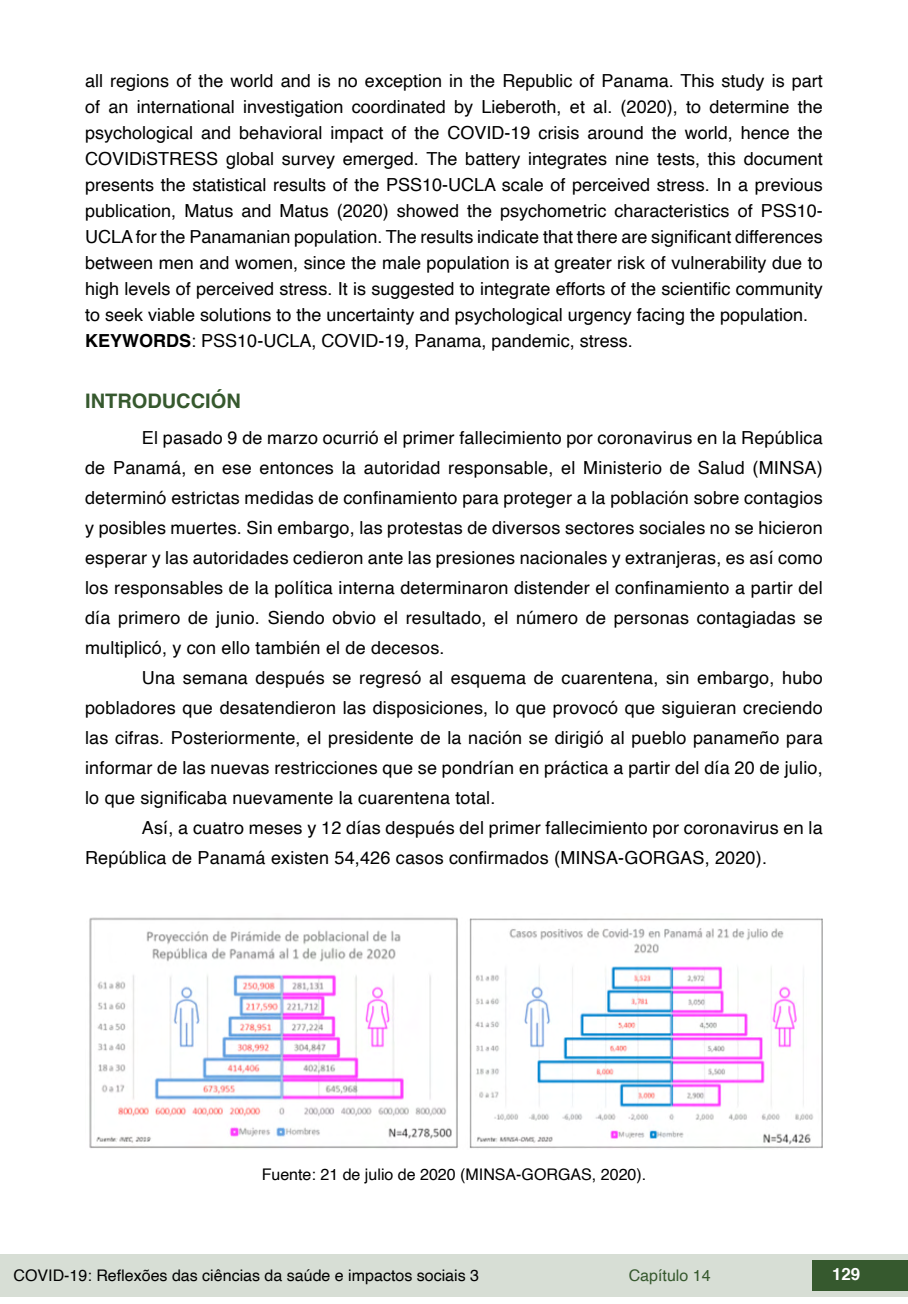
<style>
.page{position:relative;width:908px;height:1304px;background:#fff}
.page>*{position:absolute;margin:0;border:0;box-sizing:border-box;transform-origin:0 0}
.t1{font:700 20px "Helvetica";color:#36592e}
.t2{font:18px/30px "Helvetica";color:#000}
.t3{font:700 16.8px "Helvetica";color:#fff}
.t4{font:16px "Helvetica";color:#000}
.t5{font:16px "Helvetica";color:#36592e}
.s1{font-weight:700}
</style>
<div class="page">
<div style="left:0;top:1254px;width:906px;height:43px;background:#d7ded5"></div>
<div style="left:812px;top:1261px;width:95px;height:30px;background:#36592e"></div>
<img style="left:89px;top:917px;width:733px;height:232px">
<p class="t2" style="left:85px;top:68px;width:739px;line-height:26px">all regions of the world and is no exception in the Republic of Panama. This study is part of an international investigation coordinated by Lieberoth, et al. (2020), to determine the psychological and behavioral impact of the COVID-19 crisis around the world, hence the COVIDiSTRESS global survey emerged. The battery integrates nine tests, this document presents the statistical results of the PSS10-UCLA scale of perceived stress. In a previous publication, Matus and Matus (2020) showed the psychometric characteristics of PSS10- UCLA for the Panamanian population. The results indicate that there are significant differences between men and women, since the male population is at greater risk of vulnerability due to high levels of perceived stress. It is suggested to integrate efforts of the scientific community to seek viable solutions to the uncertainty and psychological urgency facing the population.<br><span class="s1">KEYWORDS</span>: PSS10-UCLA, COVID-19, Panama, pandemic, stress.</p>
<p class="t1" style="left:85px;top:385px;width:157px">INTRODUCCIÓN</p>
<p class="t2" style="left:85px;top:423px;width:738px;text-align:justify;text-indent:57px">El pasado 9 de marzo ocurrió el primer fallecimiento por coronavirus en la República de Panamá, en ese entonces la autoridad responsable, el Ministerio de Salud (MINSA) determinó estrictas medidas de confinamiento para proteger a la población sobre contagios y posibles muertes. Sin embargo, las protestas de diversos sectores sociales no se hicieron esperar y las autoridades cedieron ante las presiones nacionales y extranjeras, es así como los responsables de la política interna determinaron distender el confinamiento a partir del día primero de junio. Siendo obvio el resultado, el número de personas contagiadas se multiplicó, y con ello también el de decesos.</p>
<p class="t2" style="left:85px;top:663px;width:738px;text-align:justify;text-indent:57px">Una semana después se regresó al esquema de cuarentena, sin embargo, hubo pobladores que desatendieron las disposiciones, lo que provocó que siguieran creciendo las cifras. Posteriormente, el presidente de la nación se dirigió al pueblo panameño para informar de las nuevas restricciones que se pondrían en práctica a partir del día 20 de julio, lo que significaba nuevamente la cuarentena total.</p>
<p class="t2" style="left:85px;top:813px;width:738px;text-indent:57px">Así, a cuatro meses y 12 días después del primer fallecimiento por coronavirus en la<br>República de Panamá existen 54,426 casos confirmados (MINSA-GORGAS, 2020).</p>
<p class="t4" style="left:261px;top:1162px;width:386px">Fuente: 21 de julio de 2020 (MINSA-GORGAS, 2020).</p>
<p class="t4" style="left:14px;top:1263px;width:467px">COVID-19: Reflexões das ciências da saúde e impactos sociais 3</p>
<p class="t5" style="left:628px;top:1263px;width:83px">Capítulo 14</p>
<p class="t3" style="left:831px;top:1261px;width:30px">129</p>
</div>
